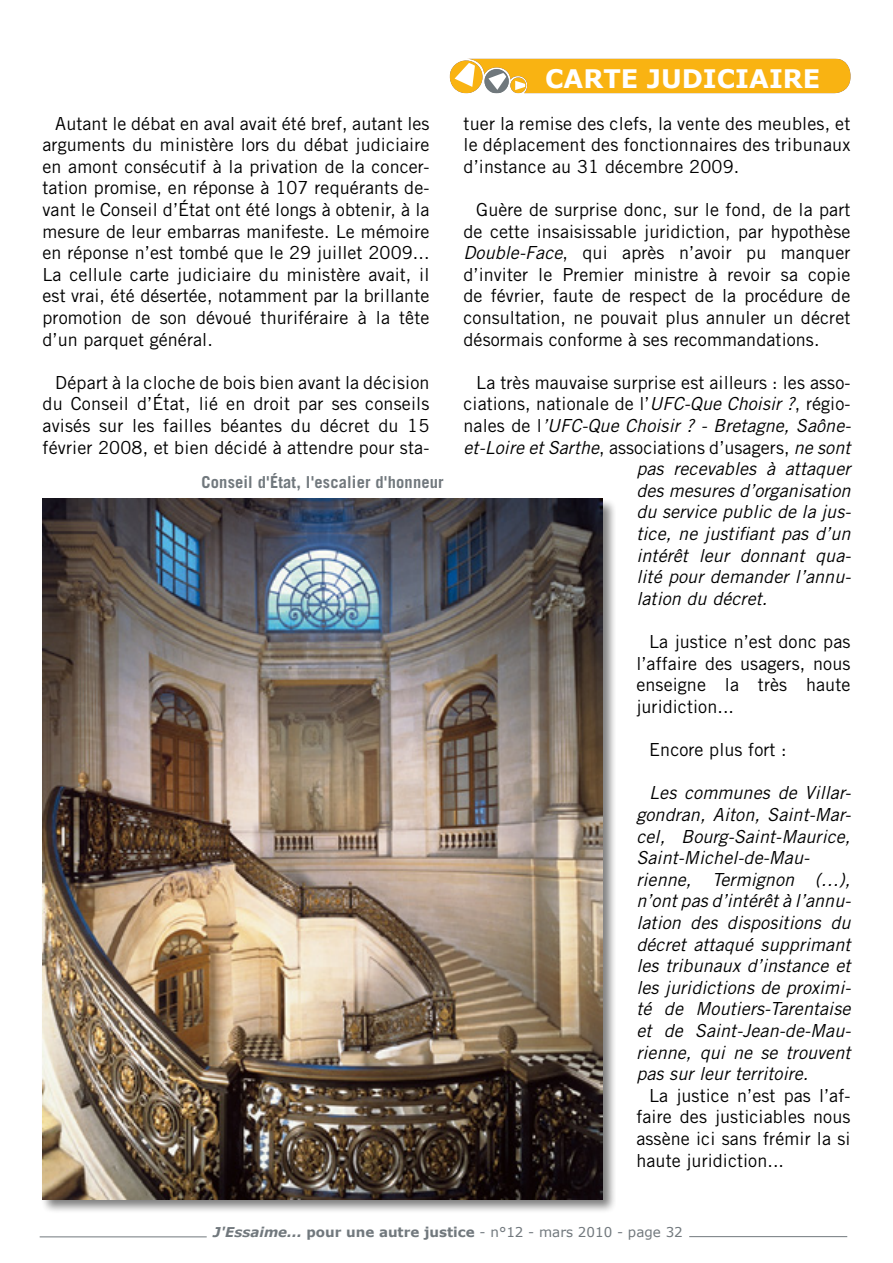
<style>
.page{position:relative;width:893px;height:1263px;background:#fff}
.page>*{position:absolute;margin:0;border:0;box-sizing:border-box;transform-origin:0 0}
.t1{font:700 25.5px "Verdana";color:#fff}
.t2{font:18px/21.6px "Trade Gothic LT Std";letter-spacing:.005em;color:#000;text-align:justify}
.t3{font:italic 18px/21.6px "Trade Gothic LT Std";letter-spacing:.005em;color:#000}
.t4{font:700 16.5px "Trade Gothic LT Std";letter-spacing:.01em;color:#71787d}
.t5{font:13.5px "Verdana";color:#71787d}
.s1{font-style:italic}
.s2{font-style:normal}
.s3{font-weight:700;font-style:italic}
.s4{font-weight:700}
</style>
<div class="page">
<hr style="left:40px;top:1236px;width:167px;height:1px;background:#71787d">
<hr style="left:689px;top:1236px;width:158px;height:1px;background:#71787d">
<svg style="left:450px;top:58px;width:400px;height:35px;background:#f5b72b"></svg>
<div style="left:41px;top:497px;width:575px;height:716px;background:#000;opacity:.5"></div>
<img style="left:43px;top:499px;width:559px;height:700px">
<p class="t2" style="left:43px;top:112px;width:388px;text-indent:13px">Autant le débat en aval avait été bref, autant les arguments du ministère lors du débat judiciaire en amont consécutif à la privation de la concer&shy;tation promise, en réponse à 107 requérants de&shy;vant le Conseil d’État ont été longs à obtenir, à la mesure de leur embarras manifeste. Le mémoire en réponse n’est tombé que le 29 juillet 2009...<br>La cellule carte judiciaire du ministère avait, il est vrai, été désertée, notamment par la brillante promotion de son dévoué thuriféraire à la tête d’un parquet général.</p>
<p class="t2" style="left:43px;top:371px;width:389px;text-indent:13px">Départ à la cloche de bois bien avant la décision du Conseil d’État, lié en droit par ses conseils avisés sur les failles béantes du décret du 15 février 2008, et bien décidé à attendre pour sta-</p>
<p class="t4" style="left:201px;top:471px;width:244px">Conseil d'État, l'escalier d'honneur</p>
<h1 class="t1" style="left:545px;top:62px;width:20px">carte</h1>
<h1 class="t1" style="left:647px;top:62px;width:53px">judiciaire</h1>
<p class="t2" style="left:463px;top:112px;width:388px">tuer la remise des clefs, la vente des meubles, et le déplacement des fonctionnaires des tribunaux d’instance au 31 décembre 2009.</p>
<p class="t2" style="left:463px;top:199px;width:388px;text-indent:13px">Guère de surprise donc, sur le fond, de la part de cette insaisissable juridiction, par hypothèse <span class="s1">Double-Face</span>, qui après n’avoir pu manquer d’inviter le Premier ministre à revoir sa copie de février, faute de respect de la procédure de consultation, ne pouvait plus annuler un décret désormais conforme à ses recommandations.</p>
<p class="t2" style="left:476px;top:371px;width:376px">La très mauvaise surprise est ailleurs : les asso-</p>
<p class="t2" style="left:463px;top:393px;width:388px">ciations, nationale de l’<span class="s1">UFC-Que Choisir ?</span>, régio-</p>
<p class="t3" style="left:463px;top:415px;width:389px"><span class="s2">nales de l</span>’UFC-Que Choisir ? - Bretagne, Saône-</p>
<p class="t2" style="left:463px;top:436px;width:388px"><span class="s1">et-Loire et Sarthe</span>, associations d’usagers, <span class="s1">ne sont</span></p>
<p class="t3" style="left:636px;top:458px;width:216px">pas recevables à attaquer</p>
<p class="t3" style="left:636px;top:480px;width:216px">des mesures d’organisation</p>
<p class="t3" style="left:636px;top:501px;width:216px">du service public de la jus-</p>
<p class="t3" style="left:636px;top:523px;width:216px">tice, ne justifiant pas d’un</p>
<p class="t3" style="left:636px;top:545px;width:216px">intérêt leur donnant qua-</p>
<p class="t3" style="left:636px;top:566px;width:216px">lité pour demander l’annu-</p>
<p class="t3" style="left:636px;top:588px;width:132px">lation du décret.</p>
<p class="t2" style="left:636px;top:631px;width:216px;text-indent:13px">La justice n’est donc pas l’affaire des usagers, nous enseigne la très haute juridiction...</p>
<p class="t2" style="left:649px;top:739px;width:139px">Encore plus fort :</p>
<p class="t3" style="left:636px;top:782px;width:216px;text-indent:13px">Les communes de Villar&shy;gondran, Aiton, Saint-Mar&shy;cel, Bourg-Saint-Maurice,<br>Saint-Michel-de-Mau&shy;rienne, Termignon (…), n’ont pas d’intérêt à l’annu&shy;lation des dispositions du décret attaqué supprimant les tribunaux d’instance et les juridictions de proximi&shy;té de Moutiers-Tarentaise et de Saint-Jean-de-Mau&shy;rienne, qui ne se trouvent pas sur leur territoire.</p>
<p class="t2" style="left:636px;top:1084px;width:216px;text-indent:13px">La justice n’est pas l’af&shy;faire des justiciables nous assène ici sans frémir la si haute juridiction...</p>
<p class="t5" style="left:213px;top:1223px;width:471px"><span class="s3">J'Essaime...</span> <span class="s4">pour une autre justice</span> - n°12 - mars 2010 - page 32</p>
</div>
